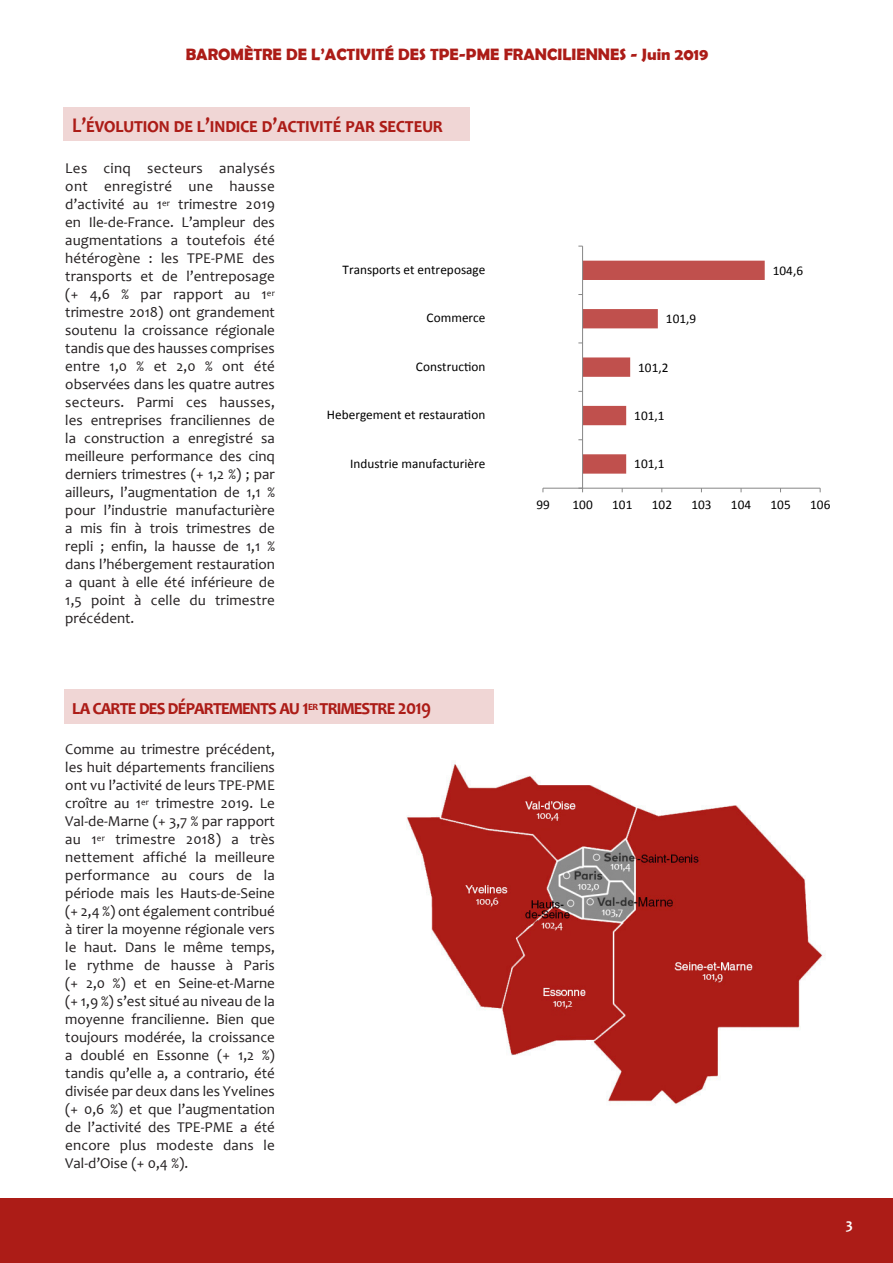
<style>
.page{position:relative;width:893px;height:1263px;background:#fff}
.page>*{position:absolute;margin:0;border:0;box-sizing:border-box;transform-origin:0 0}
.t1{font:700 21px "Candara";letter-spacing:.025em;color:#ac1c17;scale:.9 1}
.t2{font:700 21px "Candara";letter-spacing:.045em;color:#ac1c17;scale:.9 1}
.t3{font:700 16.5px "Berlin Sans FB Demi";color:#ac1c17}
.t4{font:15px/18px "Candara";color:#231f20;text-align:justify}
.t5{font:700 15px "Candara";color:#fff}
.t6{font:13.2px "Calibri";color:#000}
</style>
<div class="page">
<div style="left:0;top:1198px;width:35px;height:65px;background:#ac1c17"></div>
<hr style="left:543px;top:488px;width:277px;height:1px;background:#868686">
<hr style="left:582px;top:246px;width:1px;height:242px;background:#868686">
<svg style="left:578px;top:261px;width:187px;height:213px"></svg>
<div style="left:35px;top:1198px;width:858px;height:65px;background:#ac1c17"></div>
<div style="left:64px;top:108px;width:406px;height:33px;background:#f0d6d5"></div>
<div style="left:64px;top:689px;width:429px;height:35px;background:#f0d6d5"></div>
<img style="left:406px;top:763px;width:420px;height:342px">
<p class="t3" style="left:186px;top:45px;width:524px">BAROMÈTRE DE L’ACTIVITÉ DES TPE-PME FRANCILIENNES - Juin 2019</p>
<h1 class="t1" style="left:72px;top:112px;width:410px">L’évolution de l’indice d’activité par secteur</h1>
<p class="t4" style="left:65px;top:159px;width:211px">Les cinq secteurs analysés ont enregistré une hausse d’activité au 1<sup>er</sup> trimestre 2019 en Ile-de-France. L’ampleur des augmentations a toutefois été hétérogène : les TPE-PME des transports et de l’entreposage (+ 4,6 % par rapport au 1<sup>er </sup>trimestre 2018) ont grandement soutenu la croissance régionale tandis que des hausses comprises entre 1,0 % et 2,0 % ont été observées dans les quatre autres secteurs. Parmi ces hausses, les entreprises franciliennes de la construction a enregistré sa meilleure performance des cinq derniers trimestres (+ 1,2 %) ; par ailleurs, l’augmentation de 1,1 % pour l’industrie manufacturière a mis fin à trois trimestres de repli ; enfin, la hausse de 1,1 % dans l’hébergement restauration a quant à elle été inférieure de 1,5 point à celle du trimestre précédent.</p>
<p class="t6" style="left:343px;top:261px;width:144px">Transports et entreposage</p>
<p class="t6" style="left:773px;top:262px;width:32px">104,6</p>
<p class="t6" style="left:427px;top:310px;width:60px">Commerce</p>
<p class="t6" style="left:666px;top:310px;width:32px">101,9</p>
<p class="t6" style="left:416px;top:358px;width:71px">Construction</p>
<p class="t6" style="left:638px;top:359px;width:32px">101,2</p>
<p class="t6" style="left:327px;top:407px;width:160px">Hebergement et restauration</p>
<p class="t6" style="left:634px;top:407px;width:32px">101,1</p>
<p class="t6" style="left:350px;top:455px;width:137px">Industrie manufacturière</p>
<p class="t6" style="left:634px;top:456px;width:32px">101,1</p>
<p class="t6" style="left:536px;top:496px;width:15px">99</p>
<p class="t6" style="left:573px;top:496px;width:22px">100</p>
<p class="t6" style="left:612px;top:496px;width:22px">101</p>
<p class="t6" style="left:652px;top:496px;width:22px">102</p>
<p class="t6" style="left:691px;top:496px;width:22px">103</p>
<p class="t6" style="left:731px;top:496px;width:22px">104</p>
<p class="t6" style="left:771px;top:496px;width:22px">105</p>
<p class="t6" style="left:810px;top:496px;width:22px">106</p>
<h1 class="t2" style="left:72px;top:694px;width:400px">la carte des départements au 1<sup>er</sup> trimestre 2019</h1>
<p class="t4" style="left:65px;top:740px;width:211px">Comme au trimestre précédent, les huit départements franciliens ont vu l’activité de leurs TPE-PME croître au 1<sup>er</sup> trimestre 2019. Le Val-de-Marne (+ 3,7 % par rapport au 1<sup>er</sup> trimestre 2018) a très nettement affiché la meilleure performance au cours de la période mais les Hauts-de-Seine (+ 2,4 %) ont également contribué à tirer la moyenne régionale vers le haut. Dans le même temps, le rythme de hausse à Paris (+ 2,0 %) et en Seine-et-Marne (+ 1,9 %) s’est situé au niveau de la moyenne francilienne. Bien que toujours modérée, la croissance a doublé en Essonne (+ 1,2 %) tandis qu’elle a, a contrario, été divisée par deux dans les Yvelines (+ 0,6 %) et que l’augmentation de l’activité des TPE-PME a été encore plus modeste dans le Val-d’Oise (+ 0,4 %).</p>
<p class="t5" style="left:846px;top:1215px;width:9px">3</p>
</div>
